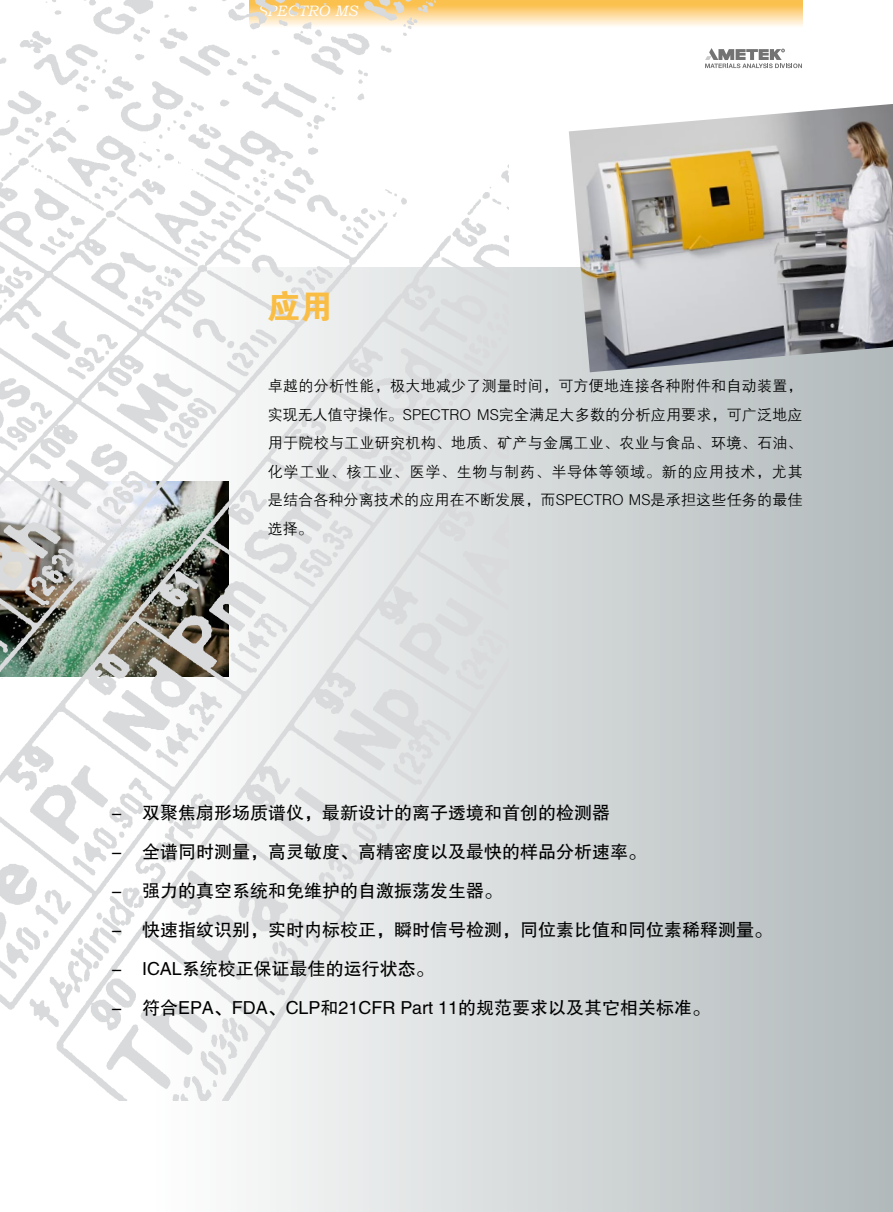
<style>
.page{position:relative;width:893px;height:1212px;background:#fff}
.page>*{position:absolute;margin:0;border:0;box-sizing:border-box;transform-origin:0 0}
.t1{font:33px "FZDHTJW GB1 0";color:#fabd43}
.t2{font:18px "FZHTJW GB1 0";color:#000}
.t3{font:15px/28.5px "FZZDXJW GB1 0";letter-spacing:.01em;color:#000;text-align:justify}
.t4{font:italic 15px "Bookman Old Style";letter-spacing:.02em;color:#fff}
</style>
<div class="page">
<div style="left:140px;top:268px;width:753px;height:944px;background:linear-gradient(to right,#fff,#b2b9bb)"></div>
<svg style="left:509px;top:0;width:294px;height:26px;background:#fcd791"></svg>
<img style="left:569px;top:104px;width:324px;height:268px">
<svg style="left:705px;top:48px;width:97px;height:20px"></svg>
<img style="left:0;top:0;width:509px;height:1100px">
<p class="t4" style="left:257px;top:1px;width:102px">SPECTRO MS</p>
<h1 class="t1" style="left:267px;top:288px;width:67px">应用</h1>
<p class="t3" style="left:268px;top:372px;width:536px">卓越的分析性能，极大地减少了测量时间，可方便地连接各种附件和自动装置，实现无人值守操作。SPECTRO MS完全满足大多数的分析应用要求，可广泛地应用于院校与工业研究机构、地质、矿产与金属工业、农业与食品、环境、石油、化学工业、核工业、医学、生物与制药、半导体等领域。新的应用技术，尤其是结合各种分离技术的应用在不断发展，而SPECTRO MS是承担这些任务的最佳选择。</p>
<p class="t2" style="left:112px;top:802px;width:500px">- 双聚焦扇形场质谱仪，最新设计的离子透境和首创的检测器</p>
<p class="t2" style="left:112px;top:841px;width:536px">- 全谱同时测量，高灵敏度、高精密度以及最快的样品分析速率。</p>
<p class="t2" style="left:112px;top:880px;width:392px">- 强力的真空系统和免维护的自激振荡发生器。</p>
<p class="t2" style="left:112px;top:919px;width:662px">- 快速指纹识别，实时内标校正，瞬时信号检测，同位素比值和同位素稀释测量。</p>
<p class="t2" style="left:112px;top:958px;width:324px">- ICAL系统校正保证最佳的运行状态。</p>
<p class="t2" style="left:112px;top:997px;width:600px">- 符合EPA、FDA、CLP和21CFR Part 11的规范要求以及其它相关标准。</p>
</div>
